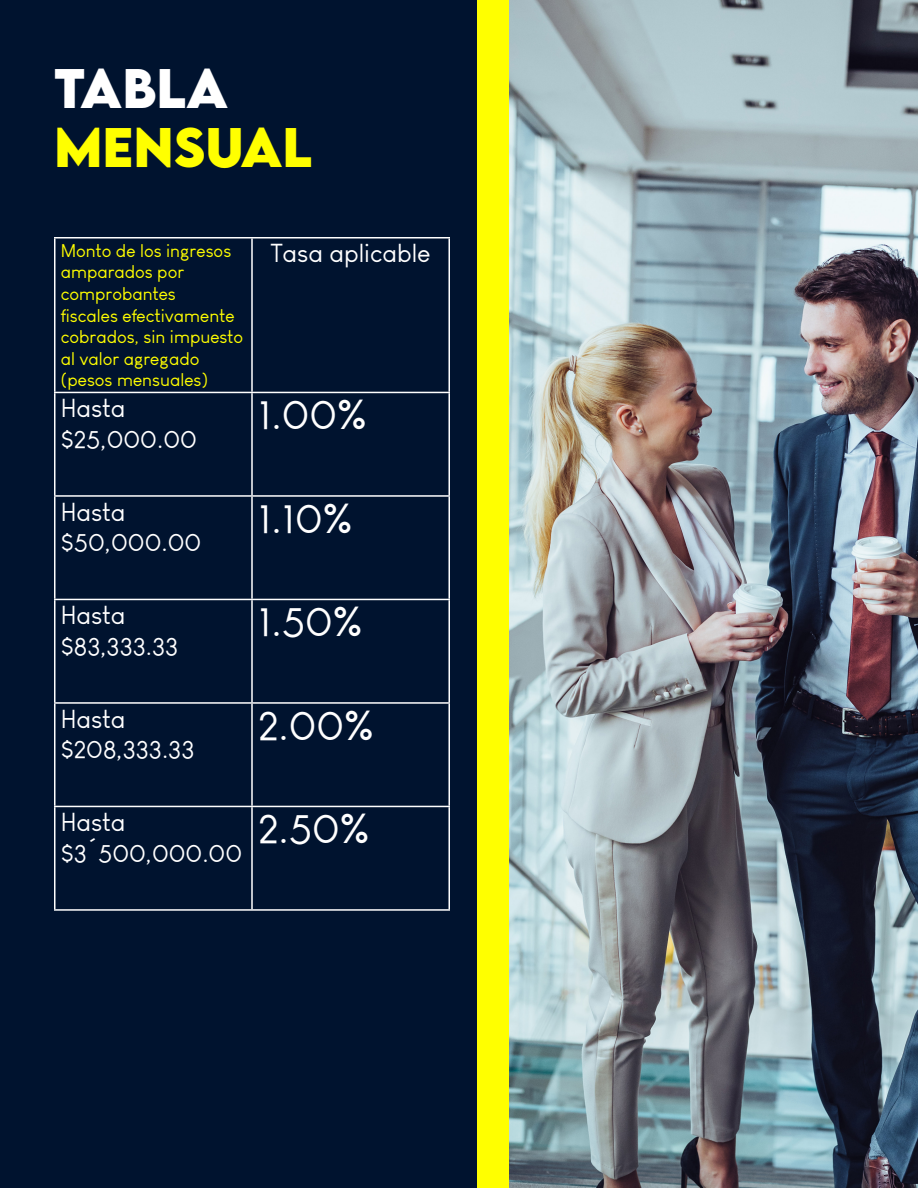
<style>
.page{position:relative;width:918px;height:1188px;background:#00132f}
.page>*{position:absolute;margin:0;border:0;box-sizing:border-box;transform-origin:0 0}
.t1{font:700 49.5px "LEMONMILK";color:#ff0}
.t2{font:700 49.5px "LEMONMILK";color:#fff}
.t3{font:42px "Louis George Cafe";color:#fff}
.t4{font:25.5px/30.6px "Louis George Cafe";color:#fff}
.t5{font:18px/21.6px "Louis George Cafe";color:#ff0}
</style>
<div class="page">
<img style="left:509px;top:0;width:409px;height:1188px">
<div style="left:477px;top:0;width:32px;height:1188px;background:#ff0"></div>
<hr style="left:54px;top:237px;width:198px;height:1px;background:#fff">
<hr style="left:54px;top:239px;width:2px;height:153px;background:#fff">
<hr style="left:252px;top:237px;width:198px;height:1px;background:#fff">
<hr style="left:251px;top:239px;width:2px;height:153px;background:#fff">
<hr style="left:448px;top:239px;width:2px;height:153px;background:#fff">
<hr style="left:54px;top:392px;width:198px;height:1px;background:#fff">
<hr style="left:54px;top:393px;width:2px;height:102px;background:#fff">
<hr style="left:252px;top:392px;width:198px;height:1px;background:#fff">
<hr style="left:251px;top:393px;width:2px;height:102px;background:#fff">
<hr style="left:448px;top:393px;width:2px;height:102px;background:#fff">
<hr style="left:54px;top:495px;width:198px;height:2px;background:#fff">
<hr style="left:54px;top:497px;width:2px;height:102px;background:#fff">
<hr style="left:252px;top:495px;width:198px;height:2px;background:#fff">
<hr style="left:251px;top:497px;width:2px;height:102px;background:#fff">
<hr style="left:448px;top:497px;width:2px;height:102px;background:#fff">
<hr style="left:54px;top:599px;width:198px;height:1px;background:#fff">
<hr style="left:54px;top:600px;width:2px;height:102px;background:#fff">
<hr style="left:252px;top:599px;width:198px;height:1px;background:#fff">
<hr style="left:251px;top:600px;width:2px;height:102px;background:#fff">
<hr style="left:448px;top:600px;width:2px;height:102px;background:#fff">
<hr style="left:54px;top:702px;width:198px;height:2px;background:#fff">
<hr style="left:54px;top:704px;width:2px;height:102px;background:#fff">
<hr style="left:252px;top:702px;width:198px;height:2px;background:#fff">
<hr style="left:251px;top:704px;width:2px;height:102px;background:#fff">
<hr style="left:448px;top:704px;width:2px;height:102px;background:#fff">
<hr style="left:54px;top:806px;width:198px;height:1px;background:#fff">
<hr style="left:54px;top:807px;width:2px;height:102px;background:#fff">
<hr style="left:54px;top:909px;width:198px;height:2px;background:#fff">
<hr style="left:252px;top:806px;width:198px;height:1px;background:#fff">
<hr style="left:251px;top:807px;width:2px;height:102px;background:#fff">
<hr style="left:448px;top:807px;width:2px;height:102px;background:#fff">
<hr style="left:252px;top:909px;width:198px;height:2px;background:#fff">
<p class="t2" style="left:54px;top:54px;width:176px">TABLA</p>
<p class="t1" style="left:54px;top:114px;width:260px">MENSUAL</p>
<p class="t5" style="left:61px;top:240px;width:184px">Monto de los ingresos amparados por comprobantes<br>fiscales efectivamente cobrados, sin impuesto al valor agregado (pesos mensuales)</p>
<p class="t4" style="left:271px;top:238px;width:161px">Tasa aplicable</p>
<p class="t4" style="left:61px;top:393px;width:138px">Hasta $25,000.00</p>
<p class="t3" style="left:258px;top:389px;width:110px">1.00%</p>
<p class="t4" style="left:61px;top:496px;width:142px">Hasta $50,000.00</p>
<p class="t3" style="left:258px;top:493px;width:96px">1.10%</p>
<p class="t4" style="left:61px;top:600px;width:119px">Hasta $83,333.33</p>
<p class="t3" style="left:258px;top:596px;width:106px">1.50%</p>
<p class="t4" style="left:61px;top:703px;width:135px">Hasta $208,333.33</p>
<p class="t3" style="left:258px;top:700px;width:117px">2.00%</p>
<p class="t4" style="left:61px;top:807px;width:183px">Hasta $3´500,000.00</p>
<p class="t3" style="left:258px;top:803px;width:113px">2.50%</p>
</div>
